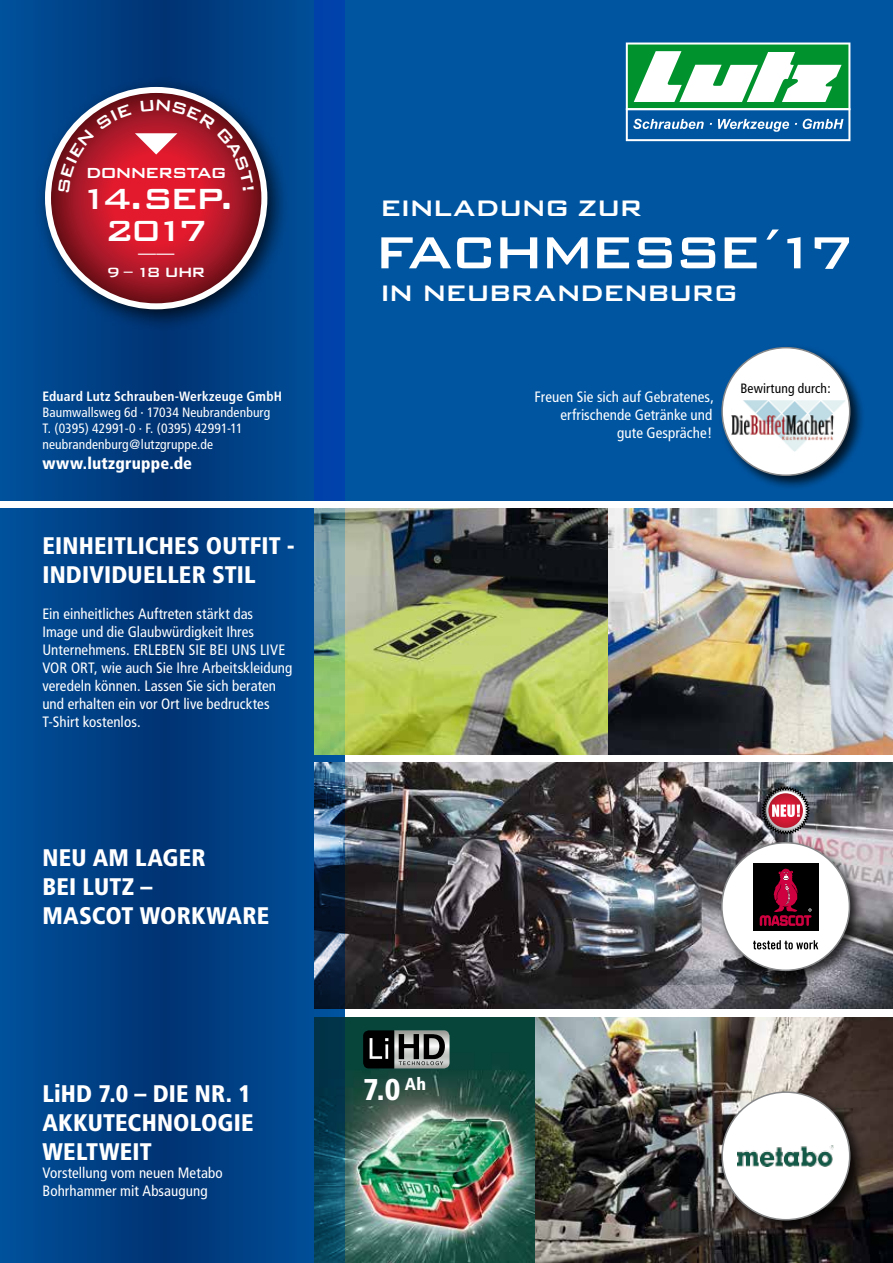
<style>
.page{position:relative;width:893px;height:1263px;background:#fff}
.page>*{position:absolute;margin:0;border:0;box-sizing:border-box;transform-origin:0 0}
.t1{font:500 60px "Bank Gothic BT";letter-spacing:-.095em;color:#fff}
.t2{font:500 39px/31.5px "Bank Gothic BT";letter-spacing:-.135em;color:#fff;text-align:center}
.t3{font:500 30px "Bank Gothic BT";letter-spacing:-.075em;color:#fff}
.t4{font:900 condensed 30px "Frutiger";color:#fff}
.t5{font:900 condensed 24px/28.8px "Frutiger";letter-spacing:.01em;color:#fff}
.t6{font:500 19.5px "Bank Gothic BT";letter-spacing:-.09em;color:#fff}
.t7{font:500 18px/18px "Bank Gothic BT";color:#fff;text-align:center}
.t8{font:900 condensed 16.5px "Frutiger";letter-spacing:.01em;color:#fff}
.t9{font:condensed 15px/18px "Frutiger";letter-spacing:.005em;color:#fff}
.t10{font:condensed 13.5px/16.2px "Frutiger";letter-spacing:.01em;color:#fff}
.t11{font:700 condensed 13.5px "Frutiger";letter-spacing:.015em;color:#fff}
.t12{font:condensed 13.5px "Frutiger";letter-spacing:.01em;color:#000}
</style>
<div class="page">
<div style="left:315px;top:0;width:578px;height:500px;background:#0055a1"></div>
<img style="left:344px;top:763px;width:549px;height:246px">
<img style="left:534px;top:1017px;width:359px;height:246px">
<img style="left:344px;top:1017px;width:190px;height:246px">
<div style="left:718px;top:1088px;width:147px;height:147px;background:#000;opacity:.75"></div>
<div style="left:722px;top:1092px;width:128px;height:128px;background:#fff;border-radius:50%"></div>
<img style="left:738px;top:1146px;width:96px;height:20px">
<img style="left:445px;top:1030px;width:5px;height:38px">
<svg style="left:363px;top:1030px;width:82px;height:38px;background:#575958"></svg>
<svg style="left:761px;top:786px;width:49px;height:49px;background:#96656e"></svg>
<div style="left:718px;top:839px;width:147px;height:147px;background:#000;opacity:.75"></div>
<div style="left:722px;top:843px;width:127px;height:127px;background:#fff;border-radius:50%"></div>
<div style="left:753px;top:863px;width:65px;height:68px;background:#000"></div>
<svg style="left:753px;top:940px;width:65px;height:9px"></svg>
<svg style="left:760px;top:868px;width:52px;height:58px"></svg>
<img style="left:344px;top:509px;width:549px;height:245px">
<svg style="left:0;top:509px;width:344px;height:754px;background:#044485"></svg>
<svg style="left:0;top:0;width:344px;height:500px;background:#00428d"></svg>
<svg style="left:626px;top:43px;width:224px;height:98px"></svg>
<div style="left:35px;top:76px;width:255px;height:256px;background:#000;opacity:.75"></div>
<svg style="left:48px;top:90px;width:216px;height:216px;background:#b1212f"></svg>
<div style="left:45px;top:87px;width:222px;height:222px;border:6px solid #fff;border-radius:50%"></div>
<div style="left:718px;top:344px;width:147px;height:147px;background:#000;opacity:.75"></div>
<div style="left:722px;top:348px;width:128px;height:127px;background:#fff;border-radius:50%"></div>
<img style="left:731px;top:400px;width:114px;height:52px">
<svg style="left:58px;top:100px;width:196px;height:93px;background:#a42b3e"></svg>
<h3 class="t6" style="left:85px;top:162px;width:143px">DONNERSTAG</h3>
<h2 class="t2" style="left:79px;top:182px;width:156px">14. SEP.<br>2017</h2>
<p class="t7" style="left:107px;top:245px;width:101px">——<br>9 – 18 UHR</p>
<p class="t11" style="left:42px;top:388px;width:241px">Eduard Lutz Schrauben-Werkzeuge GmbH</p>
<p class="t10" style="left:42px;top:404px;width:229px">Baumwallsweg 6d · 17034 Neubrandenburg<br>T. (0395) 42991-0 · F. (0395) 42991-11 neubrandenburg@lutzgruppe.de</p>
<p class="t8" style="left:42px;top:453px;width:151px">www.lutzgruppe.de</p>
<h3 class="t5" style="left:42px;top:531px;width:254px">EINHEITLICHES OUTFIT -<br>INDIVIDUELLER STIL</h3>
<p class="t9" style="left:42px;top:605px;width:252px">Ein einheitliches Auftreten stärkt das<br>Image und die Glaubwürdigkeit Ihres Unternehmens. ERLEBEN SIE BEI UNS LIVE VOR ORT, wie auch Sie Ihre Arbeitskleidung veredeln können. Lassen Sie sich beraten und erhalten ein vor Ort live bedrucktes T-Shirt kostenlos.</p>
<h3 class="t5" style="left:43px;top:843px;width:228px">NEU AM LAGER<br>BEI LUTZ –<br>MASCOT WORKWARE</h3>
<h3 class="t5" style="left:43px;top:1079px;width:213px;text-align:justify">LiHD 7.0 – DIE NR. 1<br>AKKUTECHNOLOGIE WELTWEIT</h3>
<p class="t9" style="left:43px;top:1164px;width:182px">Vorstellung vom neuen Metabo<br>Bohrhammer mit Absaugung</p>
<h3 class="t3" style="left:379px;top:192px;width:265px">EINLADUNG ZUR</h3>
<h1 class="t1" style="left:373px;top:220px;width:483px">FACHMESSE´17</h1>
<h3 class="t3" style="left:379px;top:276px;width:361px">IN NEUBRANDENBURG</h3>
<p class="t9" style="left:535px;top:388px;width:181px;text-align:right">Freuen Sie sich auf Gebratenes, erfrischende Getränke und gute Gespräche!</p>
<p class="t12" style="left:740px;top:380px;width:92px">Bewirtung durch:</p>
<h3 class="t4" style="left:363px;top:1072px;width:64px">7.0 <sup>Ah</sup></h3>
</div>
